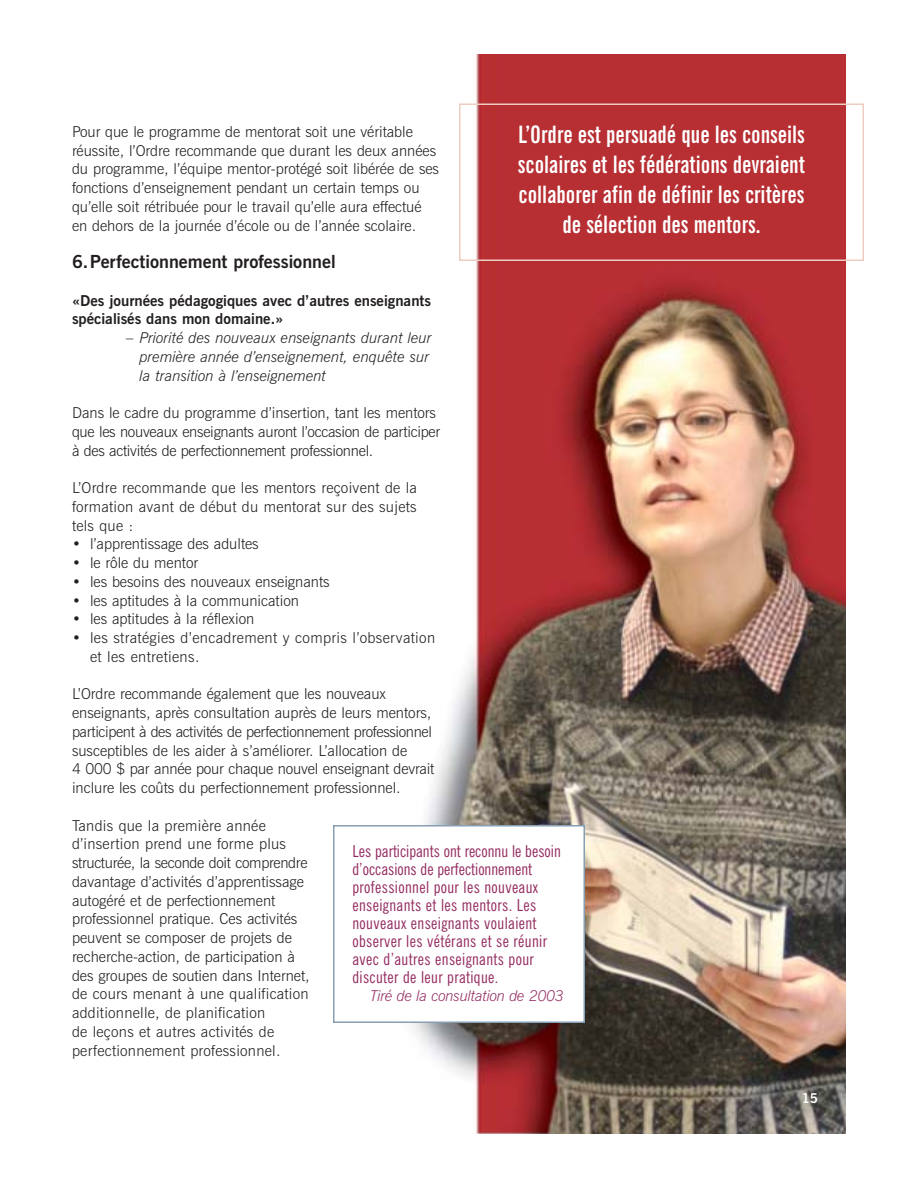
<style>
.page{position:relative;width:918px;height:1188px;background:#fff}
.page>*{position:absolute;margin:0;border:0;box-sizing:border-box;transform-origin:0 0}
.t1{font:700 extra-condensed 24px/30px "News Gothic BT";color:#fff;text-align:center}
.t2{font:700 18px "News Gothic BT";color:#231f1f}
.t3{font:condensed 16.5px/18px "News Gothic BT";letter-spacing:.02em;color:#942c61}
.t4{font:300 15px/18.8px "News Gothic BT";color:#231f1f}
.t5{font:300 15px/18.8px "News Gothic BT";letter-spacing:-.02em;color:#231f1f}
.t6{font:italic 300 15px/18.8px "News Gothic BT";color:#231f1f}
.t7{font:700 15px/18.8px "News Gothic BT";color:#231f1f}
.t8{font:300 15px/18.8px "News Gothic BT";letter-spacing:.025em;color:#231f1f}
.t9{font:italic 300 15px "News Gothic BT";letter-spacing:-.02em;color:#942c61}
.t10{font:700 13.5px "News Gothic BT";color:#fff}
</style>
<div class="page">
<img style="left:412px;top:54px;width:434px;height:1080px">
<div style="left:334px;top:826px;width:250px;height:196px;background:#fff"></div>
<div style="left:333px;top:825px;width:252px;height:198px;border:2px solid #859fb4"></div>
<div style="left:459px;top:104px;width:405px;height:157px;border:2px solid #edcdc1"></div>
<h1 class="t1" style="left:518px;top:123px;width:289px">L’Ordre est persuadé que les conseils scolaires et les fédérations devraient collaborer afin de définir les critères de sélection des mentors.</h1>
<p class="t4" style="left:72px;top:124px;width:369px">Pour que le programme de mentorat soit une véritable réussite, l’Ordre recommande que durant les deux années du programme, l’équipe mentor-protégé soit libérée de ses fonctions d’enseignement pendant un certain temps ou qu’elle soit rétribuée pour le travail qu’elle aura effectué en dehors de la journée d’école ou de l’année scolaire.</p>
<p class="t2" style="left:72px;top:255px;width:265px">6.Perfectionnement professionnel</p>
<p class="t7" style="left:72px;top:293px;width:361px">«Des journées pédagogiques avec d’autres enseignants spécialisés dans mon domaine.»</p>
<p class="t6" style="left:140px;top:330px;width:294px;text-indent:-14px">– Priorité des nouveaux enseignants durant leur première année d’enseignement, enquête sur la transition à l’enseignement</p>
<p class="t5" style="left:72px;top:405px;width:370px">Dans le cadre du programme d’insertion, tant les mentors que les nouveaux enseignants auront l’occasion de participer à des activités de perfectionnement professionnel.</p>
<p class="t4" style="left:72px;top:480px;width:347px;text-align:justify">L’Ordre recommande que les mentors reçoivent de la formation avant de début du mentorat sur des sujets tels que :</p>
<p class="t4" style="left:72px;top:536px;width:188px">• l’apprentissage des adultes</p>
<p class="t4" style="left:72px;top:555px;width:128px">• le rôle du mentor</p>
<p class="t4" style="left:72px;top:574px;width:259px">• les besoins des nouveaux enseignants</p>
<p class="t4" style="left:72px;top:593px;width:229px">• les aptitudes à la communication</p>
<p class="t4" style="left:72px;top:611px;width:184px">• les aptitudes à la réflexion</p>
<p class="t8" style="left:90px;top:630px;width:347px;text-indent:-18px">• les stratégies d’encadrement y compris l’observation et les entretiens.</p>
<p class="t4" style="left:72px;top:686px;width:364px">L’Ordre recommande également que les nouveaux enseignants, après consultation auprès de leurs mentors, participent à des activités de perfectionnement professionnel susceptibles de les aider à s’améliorer. L’allocation de<br>4 000 $ par année pour chaque nouvel enseignant devrait inclure les coûts du perfectionnement professionnel.</p>
<p class="t4" style="left:72px;top:818px;width:239px">Tandis que la première année d’insertion prend une forme plus structurée, la seconde doit comprendre davantage d’activités d’apprentissage autogéré et de perfectionnement professionnel pratique. Ces activités peuvent se composer de projets de recherche-action, de participation à des groupes de soutien dans Internet, de cours menant à une qualification additionnelle, de planification<br>de leçons et autres activités de perfectionnement professionnel.</p>
<p class="t3" style="left:352px;top:844px;width:210px">Les participants ont reconnu le besoin d’occasions de perfectionnement professionnel pour les nouveaux enseignants et les mentors. Les nouveaux enseignants voulaient observer les vétérans et se réunir avec d’autres enseignants pour discuter de leur pratique.</p>
<p class="t9" style="left:370px;top:990px;width:195px">Tiré de la consultation de 2003</p>
<p class="t10" style="left:802px;top:1094px;width:18px">15</p>
</div>
